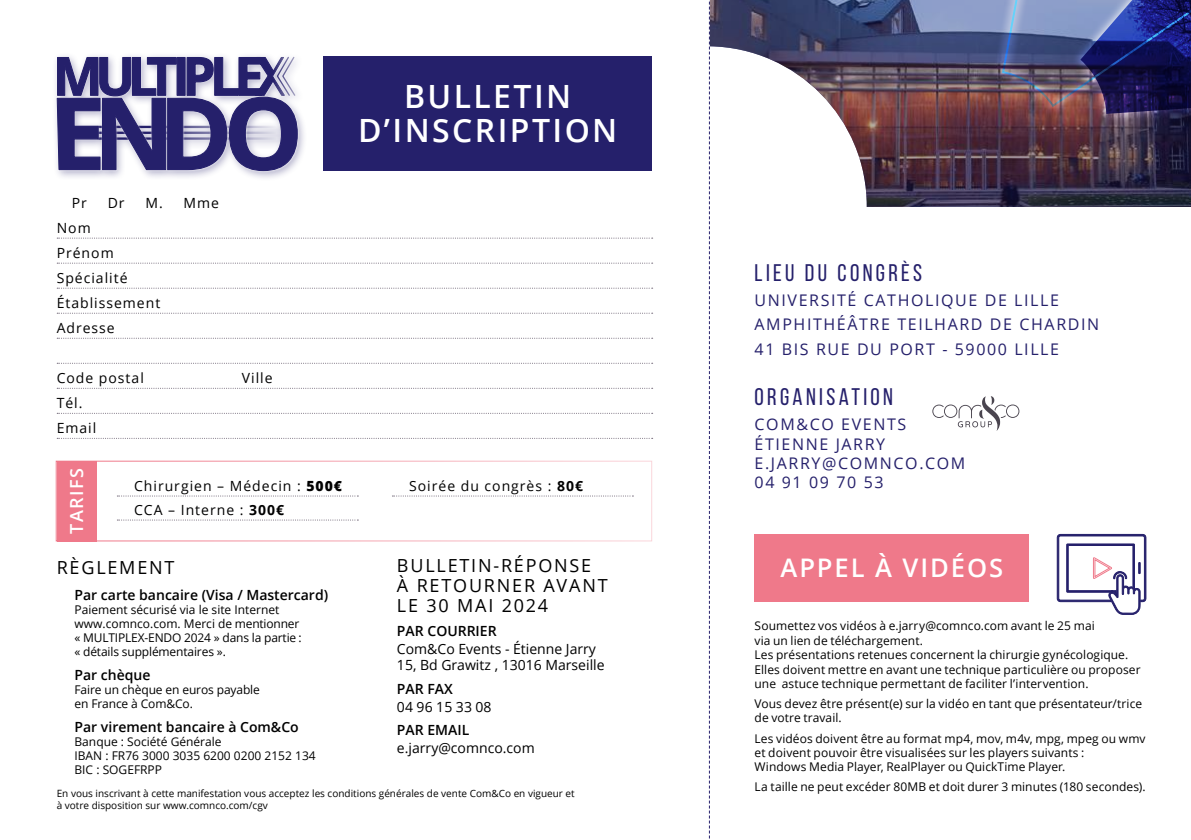
<style>
.page{position:relative;width:1191px;height:840px;background:#fff}
.page>*{position:absolute;margin:0;border:0;box-sizing:border-box;transform-origin:0 0}
.t1{font:600 32px/34px "Open Sans";letter-spacing:.075em;color:#fff;text-align:center}
.t2{font:600 25.6px "Open Sans";letter-spacing:.075em;color:#fff}
.t3{font:24px "Bebas Neue";letter-spacing:.14em;color:#25206b}
.t4{font:18px/20px "Open Sans";letter-spacing:.1em;color:#000}
.t5{font:600 18px "Open Sans";letter-spacing:.075em;color:#fff}
.t6{font:16px/19.2px "Open Sans";letter-spacing:.1em;color:#25206b}
.t7{font:14px/25px "Open Sans";letter-spacing:.07em;color:#000}
.t8{font:600 14px "Open Sans";color:#000}
.t9{font:14px/16px "Open Sans";color:#000}
.t10{font:12px/14.4px "Open Sans";letter-spacing:.005em;color:#000}
.t11{font:10px/12px "Open Sans";color:#000}
.s1{font-weight:800}
.s2{font-weight:700}
</style>
<div class="page">
<div style="left:52px;top:52px;width:256px;height:129px;background:#25206b;opacity:.35"></div>
<div style="left:55px;top:55px;width:244px;height:117px;background:#fff;opacity:.75"></div>
<svg style="left:56px;top:56px;width:242px;height:115px"></svg>
<div style="left:323px;top:57px;width:329px;height:114px;background:#25206b"></div>
<div style="left:754px;top:534px;width:275px;height:67px;background:#ef798a"></div>
<svg style="left:57px;top:237px;width:595px;height:1px"></svg>
<svg style="left:57px;top:262px;width:595px;height:1px"></svg>
<svg style="left:57px;top:287px;width:595px;height:1px"></svg>
<svg style="left:57px;top:312px;width:595px;height:1px"></svg>
<svg style="left:57px;top:337px;width:595px;height:1px"></svg>
<svg style="left:57px;top:362px;width:595px;height:1px"></svg>
<svg style="left:57px;top:387px;width:595px;height:1px"></svg>
<svg style="left:57px;top:412px;width:595px;height:1px"></svg>
<svg style="left:57px;top:437px;width:593px;height:1px"></svg>
<div style="left:57px;top:460px;width:40px;height:81px;background:#ef798a"></div>
<svg style="left:117px;top:495px;width:241px;height:1px"></svg>
<svg style="left:117px;top:519px;width:241px;height:1px"></svg>
<svg style="left:392px;top:495px;width:241px;height:1px"></svg>
<svg style="left:709px;top:0;width:1px;height:839px"></svg>
<svg style="left:932px;top:396px;width:87px;height:35px"></svg>
<svg style="left:1056px;top:533px;width:90px;height:82px"></svg>
<img style="left:710px;top:0;width:481px;height:207px">
<svg style="left:992px;top:0;width:199px;height:123px;background:#60485c"></svg>
<img style="left:1000px;top:0;width:191px;height:114px">
<p class="t7" style="left:72px;top:190px;width:17px">Pr</p>
<p class="t7" style="left:108px;top:190px;width:18px">Dr</p>
<p class="t7" style="left:145px;top:190px;width:75px">M. Mme</p>
<p class="t7" style="left:57px;top:215px;width:105px">Nom<br>Prénom<br>Spécialité<br>Établissement<br>Adresse</p>
<p class="t7" style="left:57px;top:365px;width:89px">Code postal</p>
<p class="t7" style="left:242px;top:365px;width:32px">Ville</p>
<p class="t7" style="left:57px;top:390px;width:41px">Tél.<br>Email</p>
<h1 class="t1" style="left:358px;top:79px;width:261px">BULLETIN<br>D’INSCRIPTION</h1>
<h3 class="t5" style="left:64px;top:533px;width:67px;rotate:-90deg">TARIFS</h3>
<p class="t7" style="left:134px;top:473px;width:209px;line-height:24px">Chirurgien – Médecin : <span class="s1">500€<br></span>CCA – Interne : <span class="s2">300€</span></p>
<p class="t7" style="left:409px;top:472px;width:175px">Soirée du congrès : <span class="s2">80€</span></p>
<h3 class="t4" style="left:397px;top:554px;width:212px">BULLETIN-RÉPONSE<br>À RETOURNER AVANT<br>LE 30 MAI 2024</h3>
<p class="t8" style="left:397px;top:620px;width:101px">PAR COURRIER</p>
<p class="t9" style="left:397px;top:640px;width:209px">Com&amp;Co Events - Étienne Jarry<br>15, Bd Grawitz , 13016 Marseille</p>
<p class="t8" style="left:397px;top:678px;width:57px">PAR FAX</p>
<p class="t7" style="left:397px;top:693px;width:96px">04 96 15 33 08</p>
<p class="t8" style="left:397px;top:720px;width:74px">PAR EMAIL</p>
<p class="t9" style="left:397px;top:739px;width:139px">e.jarry@comnco.com</p>
<h3 class="t4" style="left:57px;top:557px;width:119px">RÈGLEMENT</h3>
<p class="t8" style="left:75px;top:585px;width:255px">Par carte bancaire (Visa / Mastercard)</p>
<p class="t10" style="left:75px;top:602px;width:228px">Paiement sécurisé via le site Internet www.comnco.com. Merci de mentionner « MULTIPLEX-ENDO 2024 » dans la partie : « détails supplémentaires ».</p>
<p class="t8" style="left:75px;top:664px;width:77px">Par chèque</p>
<p class="t10" style="left:75px;top:681px;width:187px">Faire un chèque en euros payable en France à Com&amp;Co.</p>
<p class="t8" style="left:75px;top:716px;width:226px">Par virement bancaire à Com&amp;Co</p>
<p class="t10" style="left:75px;top:733px;width:243px">Banque : Société Générale<br>IBAN : FR76 3000 3035 6200 0200 2152 134<br>BIC : SOGEFRPP</p>
<p class="t11" style="left:57px;top:786px;width:519px">En vous inscrivant à cette manifestation vous acceptez les conditions générales de vente Com&amp;Co en vigueur et à votre disposition sur www.comnco.com/cgv</p>
<h3 class="t3" style="left:754px;top:259px;width:169px">LIEU DU CONGRÈS</h3>
<h3 class="t6" style="left:754px;top:287px;width:346px;line-height:24.8px">UNIVERSITÉ CATHOLIQUE DE LILLE<br>AMPHITHÉÂTRE TEILHARD DE CHARDIN<br>41 BIS RUE DU PORT - 59000 LILLE</h3>
<h3 class="t3" style="left:754px;top:384px;width:140px">ORGANISATION</h3>
<h3 class="t6" style="left:754px;top:414px;width:212px">COM&amp;CO EVENTS<br>ÉTIENNE JARRY<br>E.JARRY@COMNCO.COM<br>04 91 09 70 53</h3>
<h2 class="t2" style="left:780px;top:550px;width:224px">APPEL À VIDÉOS</h2>
<p class="t10" style="left:754px;top:618px;width:387px">Soumettez vos vidéos à e.jarry@comnco.com avant le 25 mai<br>via un lien de téléchargement.<br>Les présentations retenues concernent la chirurgie gynécologique.<br>Elles doivent mettre en avant une technique particulière ou proposer une astuce technique permettant de faciliter l’intervention.</p>
<p class="t10" style="left:754px;top:695px;width:389px">Vous devez être présent(e) sur la vidéo en tant que présentateur/trice de votre travail.</p>
<p class="t10" style="left:754px;top:730px;width:392px">Les vidéos doivent être au format mp4, mov, m4v, mpg, mpeg ou wmv et doivent pouvoir être visualisées sur les players suivants :<br>Windows Media Player, RealPlayer ou QuickTime Player.</p>
<p class="t10" style="left:754px;top:779px;width:393px">La taille ne peut excéder 80MB et doit durer 3 minutes (180 secondes).</p>
</div>
